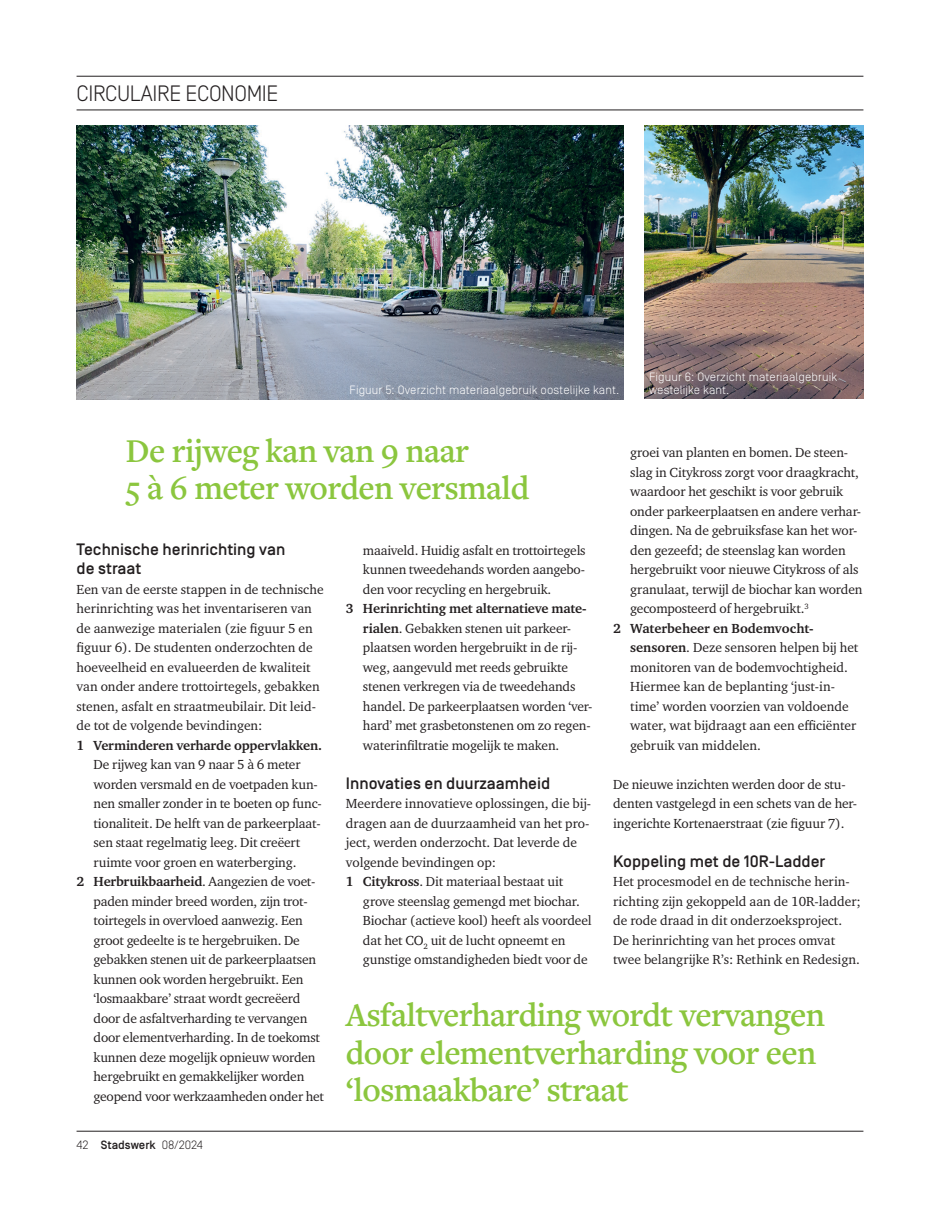
<style>
.page{position:relative;width:940px;height:1217px;background:#fff}
.page>*{position:absolute;margin:0;border:0;box-sizing:border-box;transform-origin:0 0}
.t1{font:600 34.5px/37.5px "Freight Text Pro";letter-spacing:-.02em;color:#8bc63e}
.t2{font:300 22.2px "Simplon BP";letter-spacing:-.02em;color:#231f20}
.t3{font:500 16.5px/19.5px "Simplon BP";color:#231f20}
.t4{font:13.5px/19.5px "Charter ITC Std";letter-spacing:-.01em;color:#231f20}
.t5{font:700 13.5px "Charter ITC Std";letter-spacing:-.01em;color:#231f20}
.t6{font:300 12px/13.5px "Simplon BP";letter-spacing:.01em;color:#fff}
.t7{font:300 12px "Simplon BP";color:#231f20}
.s1{font-weight:700}
.s2{font-weight:400}
.s3{font-weight:500}
</style>
<div class="page">
<hr style="left:77px;top:1130px;width:786px;height:1px;background:#231f20">
<hr style="left:77px;top:109px;width:786px;height:1px;background:#231f20">
<hr style="left:77px;top:76px;width:786px;height:1px;background:#231f20">
<img style="left:77px;top:125px;width:546px;height:274px">
<img style="left:645px;top:125px;width:219px;height:273px">
<h2 class="t2" style="left:77px;top:81px;width:203px">CIRCULAIRE ECONOMIE</h2>
<p class="t6" style="left:349px;top:383px;width:271px">Figuur 5: Overzicht materiaalgebruik oostelijke kant.</p>
<p class="t6" style="left:649px;top:369px;width:190px">Figuur 6: Overzicht materiaalgebruik westelijke kant.</p>
<h1 class="t1" style="left:126px;top:430px;width:405px">De rijweg kan van 9 naar<br>5 à 6 meter worden versmald</h1>
<p class="t4" style="left:630px;top:442px;width:219px">groei van planten en bomen. De steen-</p>
<p class="t4" style="left:630px;top:462px;width:230px">slag in Citykross zorgt voor draagkracht,</p>
<p class="t4" style="left:630px;top:481px;width:214px">waardoor het geschikt is voor gebruik</p>
<p class="t4" style="left:630px;top:501px;width:233px">onder parkeerplaatsen en andere verhar-</p>
<p class="t4" style="left:630px;top:520px;width:229px">dingen. Na de gebruiksfase kan het wor-</p>
<p class="t4" style="left:630px;top:540px;width:217px">den gezeefd; de steenslag kan worden</p>
<p class="t4" style="left:630px;top:559px;width:230px">hergebruikt voor nieuwe Citykross of als</p>
<p class="t4" style="left:630px;top:579px;width:234px">granulaat, terwijl de biochar kan worden</p>
<p class="t4" style="left:630px;top:598px;width:180px">gecomposteerd of hergebruikt.<sup>3</sup></p>
<p class="t5" style="left:613px;top:619px;width:202px">2 Waterbeheer en Bodemvocht-</p>
<p class="t4" style="left:630px;top:637px;width:230px"><span class="s1">sensoren</span>. Deze sensoren helpen bij het</p>
<p class="t4" style="left:630px;top:657px;width:219px">monitoren van de bodemvochtigheid.</p>
<p class="t4" style="left:630px;top:676px;width:205px">Hiermee kan de beplanting ‘just-in-</p>
<p class="t4" style="left:630px;top:696px;width:220px">time’ worden voorzien van voldoende</p>
<p class="t4" style="left:630px;top:715px;width:228px">water, wat bijdraagt aan een efficiënter</p>
<p class="t4" style="left:630px;top:735px;width:132px">gebruik van middelen.</p>
<p class="t4" style="left:613px;top:774px;width:246px">De nieuwe inzichten werden door de stu&shy;denten vastgelegd in een schets van de her&shy;ingerichte Kortenaerstraat (zie figuur 7).</p>
<p class="t3" style="left:613px;top:851px;width:213px">Koppeling met de 10R-Ladder</p>
<p class="t4" style="left:613px;top:871px;width:249px">Het procesmodel en de technische herin&shy;richting zijn gekoppeld aan de 10R-ladder; de rode draad in dit onderzoeksproject.<br>De herinrichting van het proces omvat twee belangrijke R’s: Rethink en Redesign.</p>
<p class="t3" style="left:77px;top:539px;width:210px">Technische herinrichting van de straat</p>
<p class="t4" style="left:77px;top:579px;width:249px">Een van de eerste stappen in de technische herinrichting was het inventariseren van de aanwezige materialen (zie figuur 5 en figuur 6). De studenten onderzochten de hoeveelheid en evalueerden de kwaliteit van onder andere trottoirtegels, gebakken stenen, asfalt en straatmeubilair. Dit leid&shy;de tot de volgende bevindingen:</p>
<p class="t5" style="left:77px;top:736px;width:247px">1 Verminderen verharde oppervlakken.</p>
<p class="t4" style="left:94px;top:754px;width:208px">De rijweg kan van 9 naar 5 à 6 meter</p>
<p class="t4" style="left:94px;top:774px;width:226px">worden versmald en de voetpaden kun-</p>
<p class="t4" style="left:94px;top:793px;width:230px">nen smaller zonder in te boeten op func-</p>
<p class="t4" style="left:94px;top:813px;width:229px">tionaliteit. De helft van de parkeerplaat-</p>
<p class="t4" style="left:94px;top:832px;width:208px">sen staat regelmatig leeg. Dit creëert</p>
<p class="t4" style="left:94px;top:852px;width:204px">ruimte voor groen en waterberging.</p>
<p class="t5" style="left:77px;top:873px;width:240px">2 Herbruikbaarheid<span class="s2">. Aangezien de voet-</span></p>
<p class="t4" style="left:94px;top:891px;width:216px">paden minder breed worden, zijn trot-</p>
<p class="t4" style="left:94px;top:910px;width:211px">toirtegels in overvloed aanwezig. Een</p>
<p class="t4" style="left:94px;top:930px;width:208px">groot gedeelte is te hergebruiken. De</p>
<p class="t4" style="left:94px;top:949px;width:224px">gebakken stenen uit de parkeerplaatsen</p>
<p class="t4" style="left:94px;top:969px;width:211px">kunnen ook worden hergebruikt. Een</p>
<p class="t4" style="left:94px;top:988px;width:208px">‘losmaakbare’ straat wordt gecreëerd</p>
<p class="t4" style="left:94px;top:1008px;width:215px">door de asfaltverharding te vervangen</p>
<p class="t4" style="left:94px;top:1027px;width:228px">door elementverharding. In de toekomst</p>
<p class="t4" style="left:94px;top:1047px;width:223px">kunnen deze mogelijk opnieuw worden</p>
<p class="t4" style="left:94px;top:1066px;width:212px">hergebruikt en gemakkelijker worden</p>
<p class="t4" style="left:94px;top:1086px;width:232px">geopend voor werkzaamheden onder het</p>
<p class="t4" style="left:363px;top:540px;width:224px;text-align:justify">maaiveld. Huidig asfalt en trottoirtegels kunnen tweedehands worden aangebo&shy;den voor recycling en hergebruik.</p>
<p class="t4" style="left:363px;top:598px;width:231px;text-indent:-17px"><span class="s1">3 Herinrichting met alternatieve mate&shy;rialen</span>. Gebakken stenen uit parkeer&shy;plaatsen worden hergebruikt in de rij&shy;weg, aangevuld met reeds gebruikte stenen verkregen via de tweedehands handel. De parkeerplaatsen worden ‘ver&shy;hard’ met grasbetonstenen om zo regen&shy;waterinfiltratie mogelijk te maken.</p>
<p class="t3" style="left:346px;top:773px;width:206px">Innovaties en duurzaamheid</p>
<p class="t4" style="left:346px;top:793px;width:247px">Meerdere innovatieve oplossingen, die bij&shy;dragen aan de duurzaamheid van het pro&shy;ject, werden onderzocht. Dat leverde de volgende bevindingen op:<br><span class="s1">1 Citykross</span>. Dit materiaal bestaat uit</p>
<p class="t4" style="left:363px;top:891px;width:230px">grove steenslag gemengd met biochar.<br>Biochar (actieve kool) heeft als voordeel dat het CO<sub>2</sub> uit de lucht opneemt en gunstige omstandigheden biedt voor de</p>
<h1 class="t1" style="left:346px;top:994px;width:480px">Asfaltverharding wordt vervangen door elementverharding voor een ‘losmaakbare’ straat</h1>
<p class="t7" style="left:77px;top:1137px;width:128px">42 <span class="s3">Stadswerk</span> 08/2024</p>
</div>
